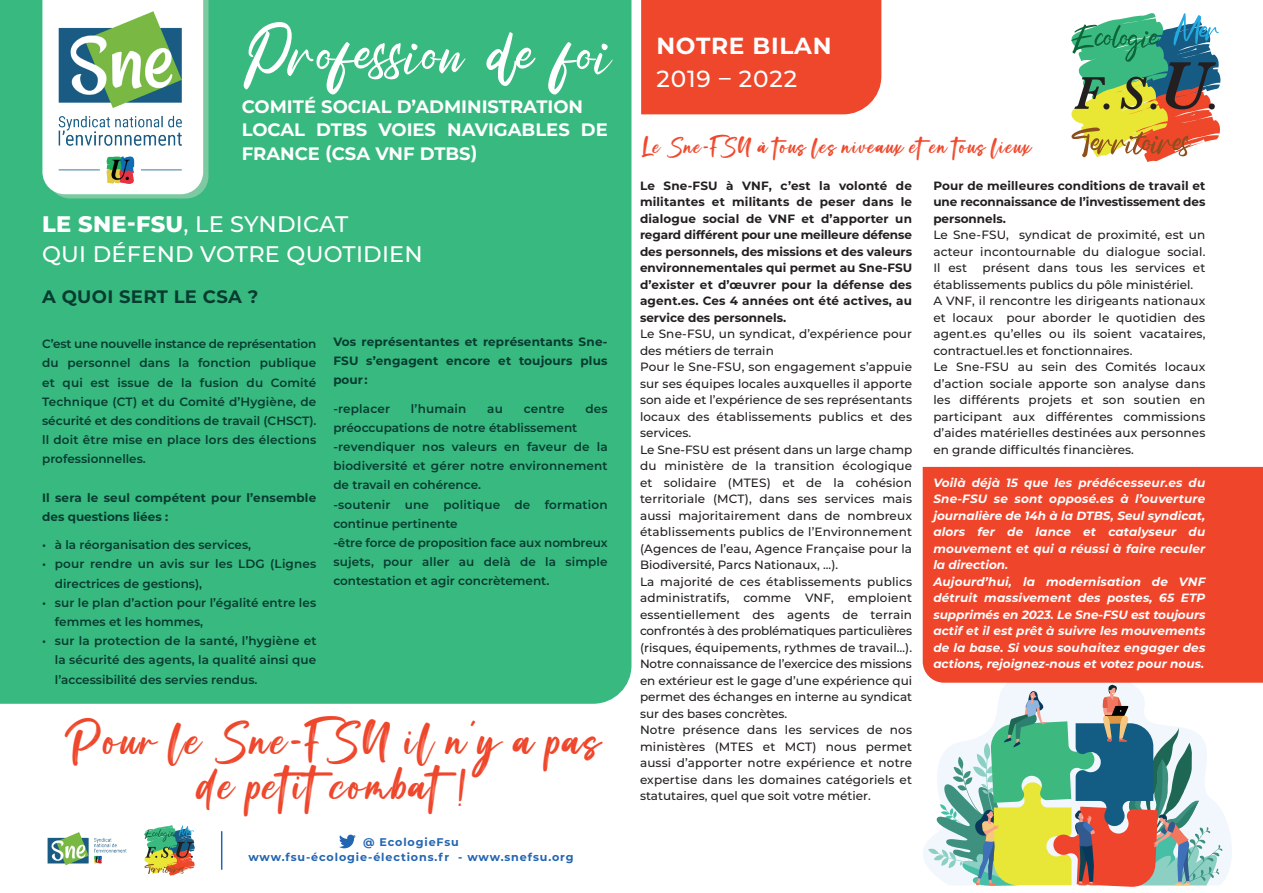
<style>
.page{position:relative;width:1263px;height:893px;background:#fff}
.page>*{position:absolute;margin:0;border:0;box-sizing:border-box;transform-origin:0 0}
.t1{font:68.1px "Rolest FREE";letter-spacing:.04em;color:#fff}
.t2{font:40.5px/45px "Brush Signature";letter-spacing:.04em;color:#ef472b;text-align:center}
.t3{font:700 23.25px "Montserrat";letter-spacing:.03em;color:#fff}
.t4{font:500 23.25px "Montserrat";letter-spacing:.035em;color:#fff}
.t5{font:500 22.5px/29.4px "Montserrat";letter-spacing:.01em;color:#fff}
.t6{font:19.5px "Brush Signature";letter-spacing:.04em;color:#ef472b}
.t7{font:700 18px/23.2px "Montserrat";color:#fff}
.t8{font:700 18px "Montserrat";letter-spacing:.02em;color:#063c30}
.t9{font:500 12px/16.5px "Montserrat";letter-spacing:.015em;color:#231f20}
.t10{font:600 12px/19.2px "Montserrat";letter-spacing:.005em;color:#063c30}
.t11{font:italic 700 12px/16.5px "Montserrat";letter-spacing:.015em;color:#fff}
.t12{font:700 12px/16.5px "Montserrat";color:#231f20;text-align:justify}
.t13{font:700 12px/19.2px "Montserrat";letter-spacing:.015em;color:#063c30}
.t14{font:700 11.1px/14.9px "Montserrat";letter-spacing:.08em;color:#2365b1;text-align:center}
.s1{font-weight:800}
</style>
<div class="page">
<svg style="left:923px;top:683px;width:309px;height:198px"></svg>
<svg style="left:928px;top:685px;width:295px;height:202px"></svg>
<div style="left:923px;top:467px;width:340px;height:216px;background:#ef452b"></div>
<div style="left:0;top:0;width:631px;height:704px;background:#38b980"></div>
<svg style="left:197px;top:0;width:11px;height:198px"></svg>
<svg style="left:1071px;top:13px;width:149px;height:149px"></svg>
<div style="left:641px;top:0;width:240px;height:114px;background:#ef472b"></div>
<img style="left:42px;top:0;width:155px;height:199px">
<hr style="left:221px;top:831px;width:1px;height:39px;background:#2365b1">
<img style="left:144px;top:825px;width:51px;height:51px">
<img style="left:47px;top:832px;width:80px;height:34px">
<svg style="left:339px;top:835px;width:17px;height:13px"></svg>
<h1 class="t1" style="left:242px;top:19px;width:368px">Profession de foi</h1>
<h3 class="t7" style="left:242px;top:94px;width:368px">COMITÉ SOCIAL D’ADMINISTRATION<br>LOCAL DTBS VOIES NAVIGABLES DE<br>FRANCE (CSA VNF DTBS)</h3>
<h3 class="t5" style="left:42px;top:209px;width:382px"><span class="s1">LE SNE-FSU</span>, LE SYNDICAT<br>QUI DÉFEND VOTRE QUOTIDIEN</h3>
<h3 class="t8" style="left:42px;top:284px;width:218px">A QUOI SERT LE CSA ?</h3>
<p class="t10" style="left:42px;top:334px;width:276px;text-align:justify">C’est une nouvelle instance de représentation du personnel dans la fonction publique et qui est issue de la fusion du Comité Technique (CT) et du Comité d’Hygiène, de sécurité et des conditions de travail (CHSCT). ll doit être mise en place lors des élections professionnelles.</p>
<p class="t13" style="left:42px;top:487px;width:276px">Il sera le seul compétent pour l’ensemble des questions liées :</p>
<p class="t10" style="left:42px;top:535px;width:210px">• à la réorganisation des services,</p>
<p class="t10" style="left:55px;top:554px;width:263px;text-indent:-13px">• pour rendre un avis sur les LDG (Lignes directrices de gestions),</p>
<p class="t10" style="left:55px;top:592px;width:263px;text-indent:-13px">• sur le plan d’action pour l’égalité entre les femmes et les hommes,</p>
<p class="t10" style="left:55px;top:631px;width:263px;text-align:justify;text-indent:-13px">• sur la protection de la santé, l’hygiène et la sécurité des agents, la qualité ainsi que l’accessibilité des servies rendus.</p>
<p class="t13" style="left:333px;top:331px;width:276px;text-align:justify">Vos représentantes et représentants Sne-FSU s’engagent encore et toujours plus pour :</p>
<p class="t10" style="left:333px;top:398px;width:58px">-replacer</p>
<p class="t10" style="left:411px;top:398px;width:57px">l’humain</p>
<p class="t10" style="left:487px;top:398px;width:17px">au</p>
<p class="t10" style="left:524px;top:398px;width:42px">centre</p>
<p class="t10" style="left:585px;top:398px;width:24px">des</p>
<p class="t10" style="left:333px;top:417px;width:276px">préoccupations de notre établissement -revendiquer nos valeurs en faveur de la biodiversité et gérer notre environnement de travail en cohérence.<br>-soutenir une politique de formation continue pertinente<br>-être force de proposition face aux nombreux sujets, pour aller au delà de la simple contestation et agir concrètement.</p>
<h2 class="t2" style="left:65px;top:718px;width:538px">Pour le Sne-FSU il n’y a pas de petitcombat!</h2>
<p class="t14" style="left:248px;top:834px;width:327px">@ EcologieFsu<br>www.fsu-écologie-élections.fr - www.snefsu.org</p>
<h3 class="t3" style="left:656px;top:29px;width:177px">NOTRE BILAN</h3>
<h3 class="t4" style="left:656px;top:62px;width:142px">2019 – 2022</h3>
<h3 class="t6" style="left:642px;top:135px;width:391px">Le Sne-FSU à tous les niveaux eten tous lieux</h3>
<p class="t12" style="left:640px;top:176px;width:274px">Le Sne-FSU à VNF, c’est la volonté de militantes et militants de peser dans le dialogue social de VNF et d’apporter un regard différent pour une meilleure défense des personnels, des missions et des valeurs environnementales qui permet au Sne-FSU d’exister et d’œuvrer pour la défense des agent.es. Ces 4 années ont été actives, au service des personnels.</p>
<p class="t9" style="left:640px;top:325px;width:274px">Le Sne-FSU, un syndicat, d’expérience pour des métiers de terrain<br>Pour le Sne-FSU, son engagement s’appuie sur ses équipes locales auxquelles il apporte son aide et l’expérience de ses représentants locaux des établissements publics et des services.<br>Le Sne-FSU est présent dans un large champ du ministère de la transition écologique et solidaire (MTES) et de la cohésion territoriale (MCT), dans ses services mais aussi majoritairement dans de nombreux établissements publics de l’Environnement (Agences de l’eau, Agence Française pour la Biodiversité, Parcs Nationaux, ...).<br>La majorité de ces établissements publics administratifs, comme VNF, emploient essentiellement des agents de terrain confrontés à des problématiques particulières (risques, équipements, rythmes de travail…).<br>Notre connaissance de l’exercice des missions en extérieur est le gage d’une expérience qui permet des échanges en interne au syndicat sur des bases concrètes.<br>Notre présence dans les services de nos ministères (MTES et MCT) nous permet aussi d’apporter notre expérience et notre expertise dans les domaines catégoriels et statutaires, quel que soit votre métier.</p>
<p class="t12" style="left:933px;top:176px;width:274px">Pour de meilleures conditions de travail et une reconnaissance de l’investissement des personnels.</p>
<p class="t9" style="left:933px;top:226px;width:274px;text-align:justify">Le Sne-FSU, syndicat de proximité, est un acteur incontournable du dialogue social.<br>Il est</p>
<p class="t9" style="left:933px;top:259px;width:274px;text-indent:49px">présent dans tous les services et établissements publics du pôle ministériel.<br>A VNF, il rencontre les dirigeants nationaux et locaux pour aborder le quotidien des agent.es qu’elles ou ils soient vacataires, contractuel.les et fonctionnaires.<br>Le Sne-FSU au sein des Comités locaux d’action sociale apporte son analyse dans les différents projets et son soutien en participant aux différentes commissions d’aides matérielles destinées aux personnes en grande difficultés financières.</p>
<p class="t11" style="left:933px;top:473px;width:274px">Voilà déjà 15 que les prédécesseur.es du Sne-FSU se sont opposé.es à l’ouverture journalière de 14h à la DTBS, Seul syndicat, alors fer de lance et catalyseur du mouvement et qui a réussi à faire reculer la direction.<br>Aujourd’hui, la modernisation de VNF détruit massivement des postes, 65 ETP supprimés en 2023. Le Sne-FSU est toujours actif et il est prêt à suivre les mouvements de la base. Si vous souhaitez engager des actions, rejoignez-nous et votez pour nous.</p>
</div>
